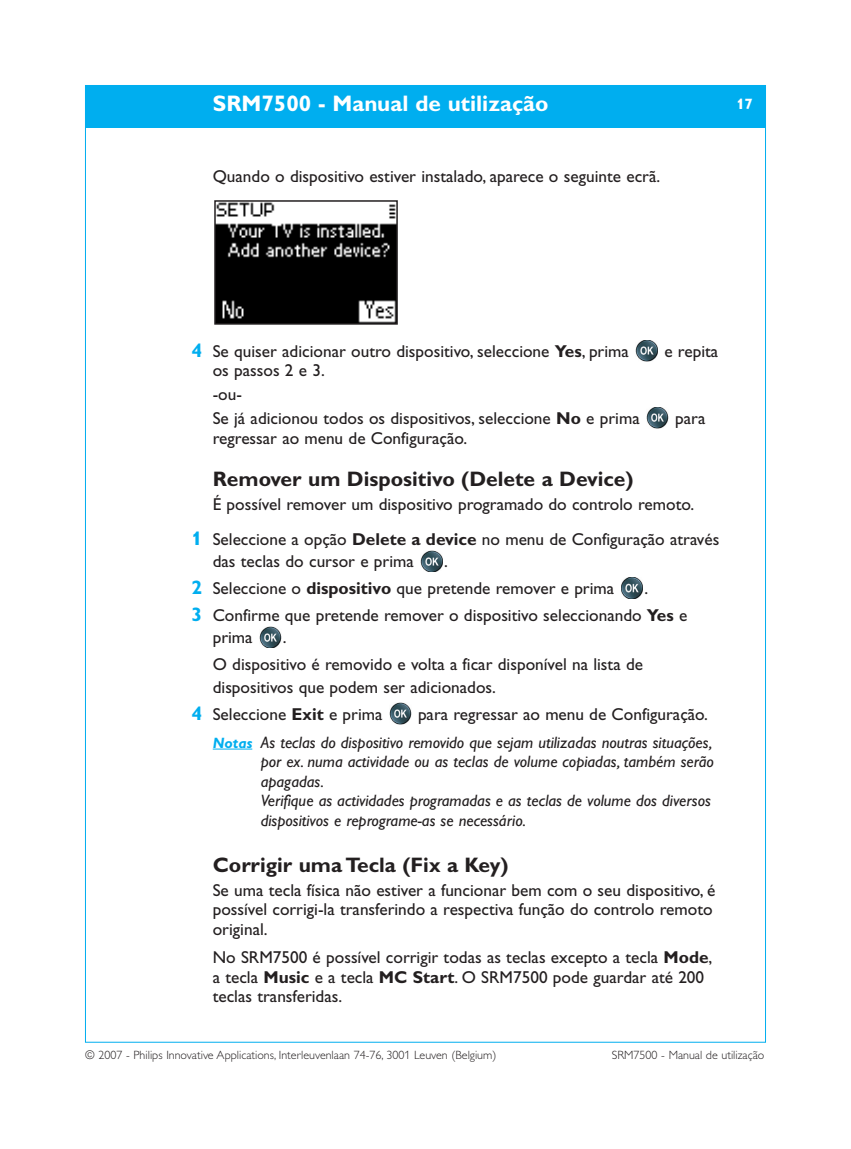
<style>
.page{position:relative;width:851px;height:1149px;background:#fff}
.page>*{position:absolute;margin:0;border:0;box-sizing:border-box;transform-origin:0 0}
.t1{font:700 22.5px "Gill Alt One";color:#fff}
.t2{font:700 21px "Gill Alt One";color:#231f20}
.t3{font:17.25px/26.7px "Gill Alt One";color:#231f20}
.t4{font:italic 16.5px/19.5px "Gill Alt One";color:#231f20}
.t5{font:700 15px "Gill Alt One";color:#fff}
.t6{font:300 12px "Gill Alt One";color:#231f20}
.s1{font-weight:700;font-size:19.5px;color:#00aeef}
.s2{font-weight:700}
.s3{font-weight:700;font-size:15px;color:#00aeef}
</style>
<div class="page">
<div style="left:85px;top:85px;width:680px;height:43px;background:#00aeef"></div>
<hr style="left:213px;top:748px;width:39px;height:1px;background:#00aeef">
<img style="left:635px;top:340px;width:22px;height:21px">
<img style="left:217px;top:203px;width:178px;height:118px">
<div style="left:214px;top:200px;width:184px;height:124px;border:2px solid #231f20"></div>
<img style="left:389px;top:702px;width:22px;height:21px">
<img style="left:259px;top:626px;width:22px;height:21px">
<img style="left:621px;top:577px;width:22px;height:21px">
<img style="left:420px;top:550px;width:22px;height:21px">
<img style="left:646px;top:407px;width:22px;height:21px">
<h1 class="t1" style="left:213px;top:96px;width:337px">SRM7500 - Manual de utilização</h1>
<p class="t5" style="left:736px;top:99px;width:18px">17</p>
<p class="t3" style="left:213px;top:165px;width:449px">Quando o dispositivo estiver instalado, aparece o seguinte ecrã.</p>
<p class="t3" style="left:191px;top:339px;width:439px"><span class="s1">4</span> Se quiser adicionar outro dispositivo, seleccione <span class="s2">Yes</span>, prima</p>
<p class="t3" style="left:664px;top:339px;width:55px">e repita</p>
<p class="t3" style="left:213px;top:360px;width:428px;line-height:23.7px">os passos 2 e 3.<br>-ou-<br>Se já adicionou todos os dispositivos, seleccione <span class="s2">No</span> e prima</p>
<p class="t3" style="left:675px;top:406px;width:32px">para</p>
<p class="t3" style="left:213px;top:426px;width:256px">regressar ao menu de Configuração.</p>
<p class="t2" style="left:213px;top:471px;width:422px">Remover um Dispositivo (Delete a Device)</p>
<p class="t3" style="left:191px;top:488px;width:529px;line-height:35.2px;text-align:center">É possível remover um dispositivo programado do controlo remoto.<br><span class="s1">1</span> Seleccione a opção <span class="s2">Delete a device</span> no menu de Configuração através</p>
<p class="t3" style="left:213px;top:550px;width:203px">das teclas do cursor e prima</p>
<p class="t3" style="left:191px;top:550px;width:424px;text-indent:252px">.<br><span class="s1">2</span> Seleccione o <span class="s2">dispositivo</span> que pretende remover e prima</p>
<p class="t3" style="left:191px;top:576px;width:497px;text-indent:453px">.<br><span class="s1">3</span> Confirme que pretende remover o dispositivo seleccionando <span class="s2">Yes</span> e</p>
<p class="t3" style="left:213px;top:626px;width:41px">prima</p>
<p class="t3" style="left:213px;top:626px;width:432px;text-indent:70px">.<br>O dispositivo é removido e volta a ficar disponível na lista de</p>
<p class="t3" style="left:191px;top:675px;width:306px;text-indent:21px">dispositivos que podem ser adicionados.<br><span class="s1">4</span> Seleccione <span class="s2">Exit</span> e prima</p>
<p class="t3" style="left:418px;top:702px;width:291px">para regressar ao menu de Configuração.</p>
<p class="t4" style="left:261px;top:733px;width:455px;text-indent:-48px"><span class="s3">Notas</span> As teclas do dispositivo removido que sejam utilizadas noutras situações, por ex. numa actividade ou as teclas de volume copiadas, também serão apagadas.<br>Verifique as actividades programadas e as teclas de volume dos diversos dispositivos e reprograme-as se necessário.</p>
<p class="t2" style="left:213px;top:857px;width:297px">Corrigir uma Tecla (Fix a Key)</p>
<p class="t3" style="left:213px;top:882px;width:504px;line-height:19.5px">Se uma tecla física não estiver a funcionar bem com o seu dispositivo, é possível corrigi-la transferindo a respectiva função do controlo remoto original.</p>
<p class="t3" style="left:213px;top:949px;width:501px;line-height:19.5px">No SRM7500 é possível corrigir todas as teclas excepto a tecla <span class="s2">Mode</span>, a tecla <span class="s2">Music</span> e a tecla <span class="s2">MC Start</span>. O SRM7500 pode guardar até 200 teclas transferidas.</p>
<p class="t6" style="left:85px;top:1050px;width:413px">© 2007 - Philips Innovative Applications, Interleuvenlaan 74-76, 3001 Leuven (Belgium)</p>
<p class="t6" style="left:611px;top:1050px;width:154px">SRM7500 - Manual de utilização</p>
</div>
